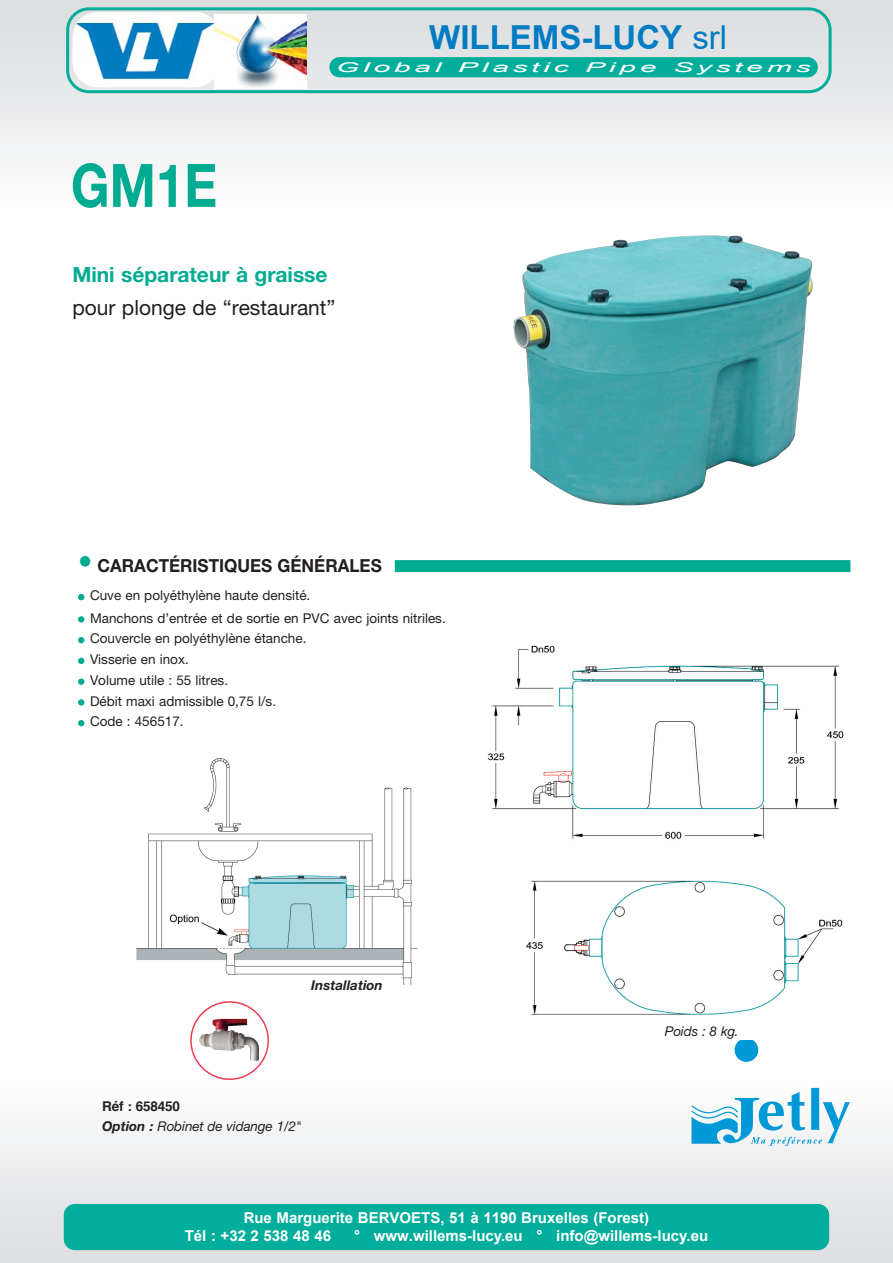
<style>
.page{position:relative;width:893px;height:1263px;background:#fff}
.page>*{position:absolute;margin:0;border:0;box-sizing:border-box;transform-origin:0 0}
.t1{font:700 60px "Helvetica Neue";color:#00ab91;scale:.85 1}
.t2{font:700 33px "Arial";color:#007cc2}
.t3{font:21px "Helvetica Neue";color:#231f20}
.t4{font:700 21px "Helvetica Neue";color:#00ab91}
.t5{font:700 18px "Helvetica Neue";color:#231f20;scale:.95 1}
.t6{font:700 15px/18px "Arial";color:#fff}
.t7{font:13.5px/20.7px "Helvetica Neue";color:#231f20}
.t8{font:italic 13.5px "Helvetica Neue";letter-spacing:-.01em;color:#231f20}
.t9{font:italic 13.5px "Arial";letter-spacing:.12em;color:#fff;scale:2.23 1}
.t10{font:italic 700 13.5px "Helvetica Neue";color:#231f20}
.t11{font:700 13.5px "Helvetica";letter-spacing:-.01em;color:#231f20}
.s1{font-style:inherit}
.s2{font-weight:400}
.s3{font-size:30px;color:#00ab91}
.s4{font-weight:700}
</style>
<div class="page">
<div style="left:0;top:1083px;width:893px;height:180px;background:linear-gradient(to bottom,#fdfdfd,#dcdddf)"></div>
<div style="left:0;top:0;width:893px;height:213px;background:linear-gradient(to bottom,#d9dbdd,#fdfdfd)"></div>
<div style="left:735px;top:1038px;width:23px;height:24px;background:#0099d8;border-radius:50%"></div>
<svg style="left:691px;top:1088px;width:159px;height:58px"></svg>
<svg style="left:78px;top:594px;width:6px;height:6px"></svg>
<div style="left:78px;top:616px;width:6px;height:7px;background:#00ab91;border-radius:50%"></div>
<svg style="left:78px;top:637px;width:6px;height:6px"></svg>
<svg style="left:78px;top:658px;width:6px;height:6px"></svg>
<div style="left:78px;top:678px;width:6px;height:7px;background:#00ab91;border-radius:50%"></div>
<div style="left:78px;top:699px;width:6px;height:7px;background:#00ab91;border-radius:50%"></div>
<svg style="left:78px;top:720px;width:6px;height:6px"></svg>
<div style="left:395px;top:560px;width:455px;height:12px;background:#00ab91"></div>
<img style="left:513px;top:237px;width:294px;height:268px">
<img style="left:488px;top:645px;width:356px;height:194px">
<img style="left:526px;top:880px;width:317px;height:159px">
<img style="left:136px;top:758px;width:282px;height:226px">
<img style="left:199px;top:1019px;width:51px;height:32px">
<div style="left:190px;top:1001px;width:79px;height:79px;border:2px solid #ee3d56;border-radius:50%"></div>
<div style="left:66px;top:7px;width:766px;height:86px;border:3px solid #00ae9b;border-radius:21px"></div>
<div style="left:329px;top:57px;width:489px;height:20px;background:#00ae9b;border-radius:10px"></div>
<img style="left:73px;top:12px;width:147px;height:75px;border-radius:25px">
<img style="left:214px;top:14px;width:93px;height:75px">
<div style="left:64px;top:1204px;width:765px;height:46px;background:#00ae9b;border-radius:11px"></div>
<h1 class="t1" style="left:71px;top:148px;width:174px">GM1E</h1>
<h2 class="t2" style="left:429px;top:14px;width:299px">WILLEMS<span class="s1">-</span>LUCY <span class="s2">srl</span></h2>
<p class="t9" style="left:336px;top:58px;width:214px">Global Plastic Pipe Systems</p>
<h3 class="t4" style="left:72px;top:261px;width:257px">Mini séparateur à graisse</h3>
<h3 class="t3" style="left:72px;top:295px;width:265px">pour plonge de “restaurant”</h3>
<h3 class="t5" style="left:78px;top:554px;width:321px"><span class="s3">•</span> CARACTÉRISTIQUES GÉNÉRALES</h3>
<p class="t7" style="left:90px;top:584px;width:357px;line-height:22.2px">Cuve en polyéthylène haute densité.<br>Manchons d’entrée et de sortie en PVC avec joints nitriles.</p>
<p class="t7" style="left:90px;top:628px;width:218px">Couvercle en polyéthylène étanche.<br>Visserie en inox.<br>Volume utile : 55 litres.<br>Débit maxi admissible 0,75 l/s.<br>Code : 456517.</p>
<p class="t10" style="left:311px;top:977px;width:73px">Installation</p>
<p class="t11" style="left:102px;top:1096px;width:80px">Réf : 658450</p>
<p class="t8" style="left:102px;top:1118px;width:201px"><span class="s4">Option :</span> Robinet de vidange 1/2"</p>
<p class="t8" style="left:665px;top:1023px;width:76px">Poids : 8 kg.</p>
<p class="t6" style="left:185px;top:1209px;width:466px;text-indent:59px">Rue Marguerite BERVOETS, 51 à 1190 Bruxelles (Forest)<br>Tél : +32 2 538 48 46</p>
<p class="t6" style="left:354px;top:1227px;width:356px">° www.willems-lucy.eu ° info@willems-lucy.eu</p>
</div>
